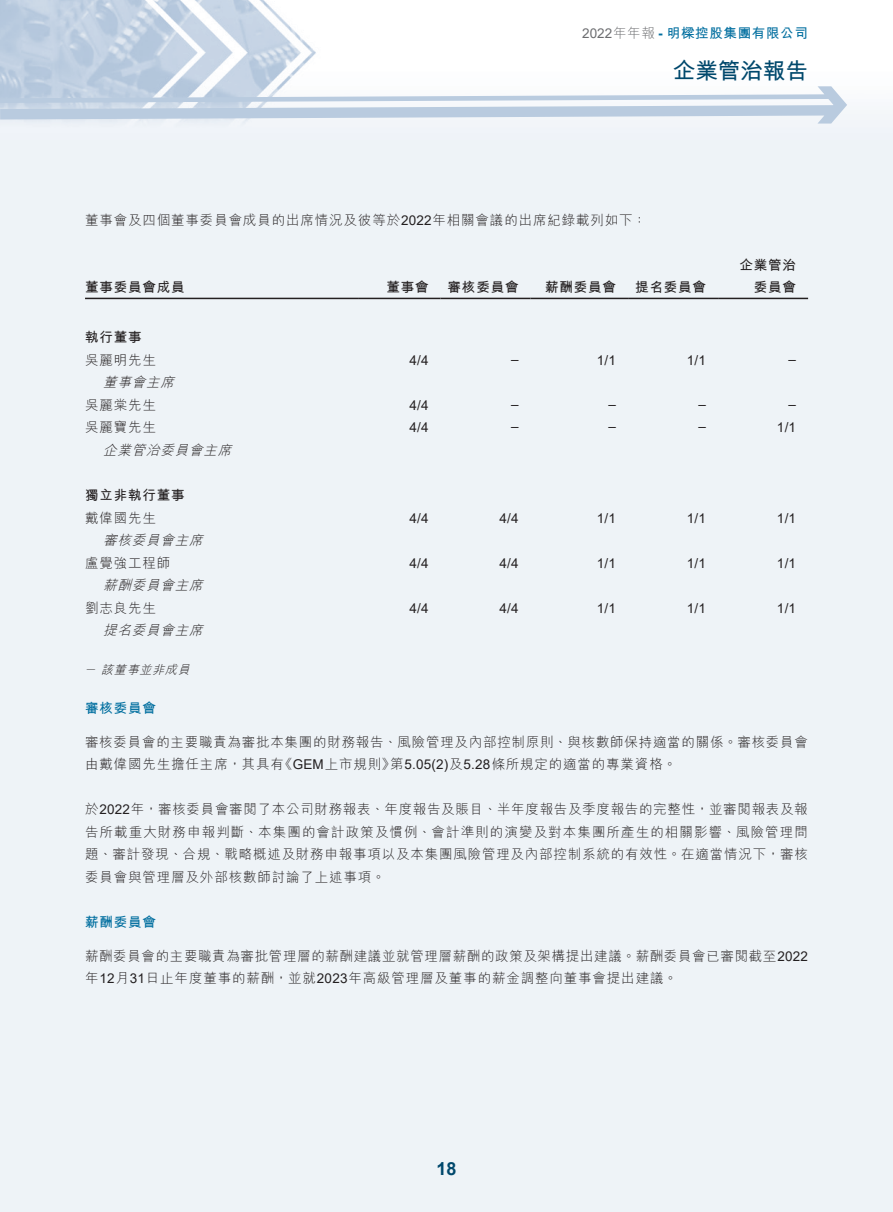
<style>
.page{position:relative;width:893px;height:1212px;background:#fff}
.page>*{position:absolute;margin:0;border:0;box-sizing:border-box;transform-origin:0 0}
.t1{font:700 22.5px "M Hei HK";color:#00486c}
.t2{font:700 18px "Arial";color:#00486c}
._01_Body_Text{font:300 13.5px/22.5px "M Hei HK";letter-spacing:.06em;color:#231f20}
._01_Body_Text-2{font:13.5px "Arial";color:#231f20}
._15_Table_Stub{font:italic 300 13.5px/22.5px "M Hei HK";color:#231f20}
._04___H2{font:700 13.5px "M Hei HK";letter-spacing:.05em;color:#006e9f}
._01_Body_Text-3{font:700 13.5px/22.5px "M Hei HK";letter-spacing:.065em;color:#231f20;text-align:right}
._15_Table_Stub-2{font:700 13.5px "M Hei HK";letter-spacing:.065em;color:#231f20}
._15_Table_Stub-3{font:300 13.5px/22.5px "M Hei HK";letter-spacing:.065em;color:#231f20}
._02_Note_Text{font:italic 300 12px "M Hei HK";color:#231f20}
.s1{font-family:"Arial";font-weight:400;color:#6c6d70}
.s2{font-weight:300;color:#6c6d70}
.s3{font-family:"Arial"}
.s4{font-family:"Arial";font-weight:400}
.s5{font-style:italic}
.s6{font-style:normal}
</style>
<div class="page">
<svg style="left:0;top:86px;width:847px;height:38px"></svg>
<hr style="left:85px;top:298px;width:273px;height:1px;background:#231f20">
<hr style="left:358px;top:298px;width:83px;height:1px;background:#231f20">
<hr style="left:441px;top:298px;width:90px;height:1px;background:#231f20">
<hr style="left:531px;top:298px;width:97px;height:1px;background:#231f20">
<hr style="left:628px;top:298px;width:90px;height:1px;background:#231f20">
<hr style="left:718px;top:298px;width:90px;height:1px;background:#231f20">
<p class="_04___H2" style="left:582px;top:23px;width:227px"><span class="s1">2022</span><span class="s2">年年報</span> <span class="s3">-</span> 明樑控股集團有限公司</p>
<h1 class="t1" style="left:673px;top:54px;width:136px">企業管治報告</h1>
<p class="_01_Body_Text" style="left:85px;top:208px;width:563px">董事會及四個董事委員會成員的出席情況及彼等於<span class="s4">2022</span>年相關會議的出席紀錄載列如下：</p>
<p class="_15_Table_Stub-2" style="left:85px;top:277px;width:101px">董事委員會成員</p>
<p class="_01_Body_Text-3" style="left:386px;top:275px;width:44px">董事會</p>
<p class="_01_Body_Text-3" style="left:448px;top:275px;width:72px">審核委員會</p>
<p class="_01_Body_Text-3" style="left:545px;top:275px;width:72px">薪酬委員會</p>
<p class="_01_Body_Text-3" style="left:635px;top:275px;width:72px">提名委員會</p>
<p class="_01_Body_Text-3" style="left:739px;top:252px;width:58px">企業管治委員會</p>
<p class="_15_Table_Stub-2" style="left:85px;top:328px;width:58px">執行董事</p>
<p class="_15_Table_Stub-3" style="left:103px;top:348px;width:77px;text-indent:-18px">吳麗明先生<br><span class="s5">董事會主席</span></p>
<p class="_01_Body_Text-2" style="left:789px;top:350px;width:9px">–</p>
<p class="_01_Body_Text-2" style="left:409px;top:351px;width:21px">4/4</p>
<p class="_01_Body_Text-2" style="left:597px;top:351px;width:21px">1/1</p>
<p class="_01_Body_Text-2" style="left:687px;top:351px;width:21px">1/1</p>
<p class="_01_Body_Text-2" style="left:511px;top:350px;width:9px">–</p>
<p class="_15_Table_Stub-3" style="left:85px;top:393px;width:72px">吳麗棠先生</p>
<p class="_15_Table_Stub" style="left:103px;top:416px;width:135px;text-indent:-18px"><span class="s6">吳麗寶先生<br></span>企業管治委員會主席</p>
<p class="_01_Body_Text-2" style="left:777px;top:418px;width:21px">1/1</p>
<p class="_01_Body_Text-2" style="left:409px;top:396px;width:21px">4/4</p>
<p class="_01_Body_Text-2" style="left:511px;top:395px;width:9px">–</p>
<p class="_01_Body_Text-2" style="left:609px;top:395px;width:9px">–</p>
<p class="_01_Body_Text-2" style="left:699px;top:395px;width:9px">–</p>
<p class="_01_Body_Text-2" style="left:789px;top:395px;width:9px">–</p>
<p class="_01_Body_Text-2" style="left:409px;top:418px;width:21px">4/4</p>
<p class="_01_Body_Text-2" style="left:511px;top:417px;width:9px">–</p>
<p class="_01_Body_Text-2" style="left:609px;top:417px;width:9px">–</p>
<p class="_01_Body_Text-2" style="left:699px;top:417px;width:9px">–</p>
<p class="_15_Table_Stub-2" style="left:85px;top:485px;width:101px">獨立非執行董事</p>
<p class="_15_Table_Stub" style="left:103px;top:506px;width:106px;text-indent:-18px"><span class="s6">戴偉國先生<br></span>審核委員會主席</p>
<p class="_01_Body_Text-2" style="left:777px;top:508px;width:21px">1/1</p>
<p class="_01_Body_Text-2" style="left:409px;top:508px;width:21px">4/4</p>
<p class="_01_Body_Text-2" style="left:499px;top:508px;width:21px">4/4</p>
<p class="_01_Body_Text-2" style="left:597px;top:508px;width:21px">1/1</p>
<p class="_01_Body_Text-2" style="left:687px;top:508px;width:21px">1/1</p>
<p class="_15_Table_Stub" style="left:103px;top:551px;width:106px;text-indent:-18px"><span class="s6">盧覺強工程師<br></span>薪酬委員會主席</p>
<p class="_01_Body_Text-2" style="left:777px;top:553px;width:21px">1/1</p>
<p class="_01_Body_Text-2" style="left:409px;top:553px;width:21px">4/4</p>
<p class="_01_Body_Text-2" style="left:499px;top:553px;width:21px">4/4</p>
<p class="_01_Body_Text-2" style="left:597px;top:553px;width:21px">1/1</p>
<p class="_01_Body_Text-2" style="left:687px;top:553px;width:21px">1/1</p>
<p class="_15_Table_Stub" style="left:103px;top:596px;width:106px;text-indent:-18px"><span class="s6">劉志良先生<br></span>提名委員會主席</p>
<p class="_01_Body_Text-2" style="left:777px;top:598px;width:21px">1/1</p>
<p class="_01_Body_Text-2" style="left:409px;top:598px;width:21px">4/4</p>
<p class="_01_Body_Text-2" style="left:499px;top:598px;width:21px">4/4</p>
<p class="_01_Body_Text-2" style="left:597px;top:598px;width:21px">1/1</p>
<p class="_01_Body_Text-2" style="left:687px;top:598px;width:21px">1/1</p>
<p class="_02_Note_Text" style="left:84px;top:661px;width:112px">－該董事並非成員</p>
<p class="_04___H2" style="left:85px;top:698px;width:72px">審核委員會</p>
<p class="_01_Body_Text" style="left:390px;top:730px;width:419px;text-indent:-305px">審核委員會的主要職責為審批本集團的財務報告、風險管理及內部控制原則、與核數師保持適當的關係。審核委員會第<span class="s4">5.05</span> 及<span class="s4">)2( 5.28</span>條所規定的適當的專業資格。</p>
<p class="_01_Body_Text" style="left:85px;top:753px;width:200px">由戴偉國先生擔任主席，其具有</p>
<p class="_01_Body_Text" style="left:85px;top:798px;width:724px;text-align:justify">於<span class="s4">2022</span>年，審核委員會審閱了本公司財務報表、年度報告及賬目、半年度報告及季度報告的完整性，並審閱報表及報告所載重大財務申報判斷、本集團的會計政策及慣例、會計準則的演變及對本集團所產生的相關影響、風險管理問題、審計發現、合規、戰略概述及財務申報事項以及本集團風險管理及內部控制系統的有效性。在適當情況下，審核委員會與管理層及外部核數師討論了上述事項。</p>
<p class="_04___H2" style="left:85px;top:912px;width:72px">薪酬委員會</p>
<p class="_01_Body_Text" style="left:85px;top:944px;width:724px">薪酬委員會的主要職責為審批管理層的薪酬建議並就管理層薪酬的政策及架構提出建議。薪酬委員會已審閱截至<span class="s4">2022</span>年<span class="s4">12</span>月<span class="s4">31</span>日止年度董事的薪酬，並就<span class="s4">2023</span>年高級管理層及董事的薪金調整向董事會提出建議。</p>
<p class="_01_Body_Text" style="left:279px;top:753px;width:117px">《<span class="s4">GEM</span>上市規則》</p>
<h2 class="t2" style="left:436px;top:1155px;width:22px">18</h2>
</div>
